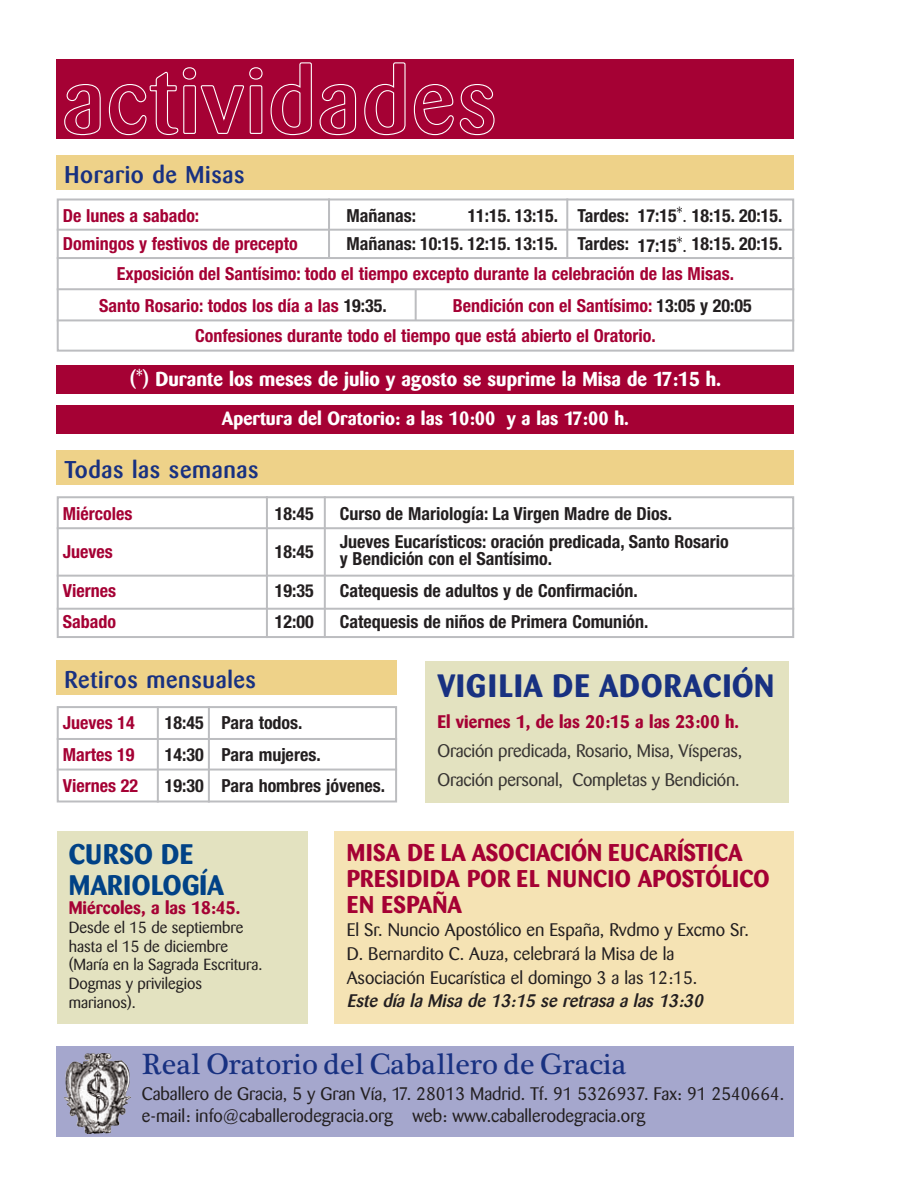
<style>
.page{position:relative;width:902px;height:1191px;background:#fff}
.page>*{position:absolute;margin:0;border:0;box-sizing:border-box;transform-origin:0 0}
.t1{font:700 32px "Barmeno";letter-spacing:.04em;color:#183181}
.t2{font:30px "Plantagenet Cherokee";color:#183181}
.t3{font:700 28px/30.8px "Barmeno";letter-spacing:.02em;color:#014286}
.t4{font:700 24px/25.8px "Barmeno";letter-spacing:.02em;color:#a50134}
.t5{font:500 24px "Barmeno";letter-spacing:.025em;color:#183181}
.t6{font:700 20px "Barmeno";color:#fff}
.t7{font:700 19px "Barmeno";color:#fff}
.t8{font:700 condensed 18px/30px "Helvetica Neue";color:#a50134}
.t9{font:700 condensed 18px/17.2px "Helvetica Neue";color:#231f20}
.t10{font:18px/23.6px "Barmeno";color:#231f20}
.t11{font:18px/29px "Barmeno";letter-spacing:-.01em;color:#373432}
.t12{font:700 18px "Barmeno";color:#a50134}
.t13{font:italic 500 18px "Barmeno";color:#231f20}
.t14{font:16px/18.8px "Barmeno";color:#231f20}
.s1{font-family:"Barmeno";font-weight:400;font-stretch:normal}
.s2{color:#231f20}
.s3{font-family:"Barmeno";font-weight:400;font-stretch:normal;color:#231f20}
.s4{font-weight:500}
</style>
<div class="page">
<div style="left:57px;top:60px;width:737px;height:79px;background:#a50134"></div>
<svg style="left:64px;top:84px;width:37px;height:52px"></svg>
<svg style="left:108px;top:67px;width:155px;height:69px"></svg>
<svg style="left:270px;top:62px;width:42px;height:74px"></svg>
<svg style="left:319px;top:84px;width:37px;height:52px"></svg>
<svg style="left:364px;top:62px;width:42px;height:74px"></svg>
<svg style="left:413px;top:84px;width:82px;height:52px"></svg>
<div style="left:57px;top:1046px;width:737px;height:91px;background:#a5a7cd"></div>
<img style="left:64px;top:1053px;width:67px;height:81px">
<div style="left:57px;top:198px;width:737px;height:153px;border:2px solid #bcbdc0"></div>
<hr style="left:57px;top:257px;width:737px;height:2px;background:#bcbdc0">
<hr style="left:57px;top:288px;width:737px;height:2px;background:#bcbdc0">
<hr style="left:57px;top:319px;width:737px;height:2px;background:#bcbdc0">
<hr style="left:328px;top:198px;width:2px;height:60px;background:#bcbdc0">
<hr style="left:566px;top:198px;width:2px;height:60px;background:#bcbdc0">
<hr style="left:414px;top:289px;width:2px;height:31px;background:#bcbdc0">
<hr style="left:57px;top:229px;width:737px;height:2px;background:#bcbdc0">
<div style="left:57px;top:156px;width:737px;height:34px;background:#eed289"></div>
<div style="left:57px;top:405px;width:737px;height:29px;background:#a50134"></div>
<div style="left:57px;top:366px;width:737px;height:28px;background:#a50134"></div>
<div style="left:57px;top:831px;width:250px;height:192px;background:#e3e2c0"></div>
<div style="left:57px;top:496px;width:737px;height:142px;border:2px solid #bcbdc0"></div>
<div style="left:57px;top:451px;width:737px;height:34px;background:#eed289"></div>
<hr style="left:57px;top:527px;width:737px;height:2px;background:#bcbdc0">
<hr style="left:57px;top:574px;width:737px;height:2px;background:#bcbdc0">
<hr style="left:57px;top:607px;width:737px;height:2px;background:#bcbdc0">
<hr style="left:266px;top:496px;width:2px;height:142px;background:#bcbdc0">
<hr style="left:324px;top:496px;width:2px;height:142px;background:#bcbdc0">
<div style="left:57px;top:660px;width:340px;height:34px;background:#eed289"></div>
<div style="left:57px;top:706px;width:340px;height:96px;border:2px solid #bcbdc0"></div>
<hr style="left:57px;top:738px;width:340px;height:2px;background:#bcbdc0">
<hr style="left:57px;top:768px;width:340px;height:2px;background:#bcbdc0">
<hr style="left:157px;top:706px;width:2px;height:96px;background:#bcbdc0">
<hr style="left:208px;top:706px;width:2px;height:96px;background:#bcbdc0">
<div style="left:425px;top:660px;width:363px;height:142px;background:#e3e2c0"></div>
<div style="left:334px;top:831px;width:460px;height:192px;background:#f5e3b4"></div>
<h3 class="t5" style="left:64px;top:164px;width:181px">Horario de Misas</h3>
<p class="t8" style="left:63px;top:200px;width:138px">De lunes a sabado:</p>
<p class="t9" style="left:346px;top:206px;width:71px">Mañanas:</p>
<p class="t9" style="left:467px;top:206px;width:316px">11:15. 13:15. Tardes: 17:15<span class="s1">*.</span> 18:15. 20:15.</p>
<p class="t8" style="left:63px;top:228px;width:236px">Domingos y festivos de precepto</p>
<p class="t8" style="left:117px;top:228px;width:667px;text-indent:229px"><span class="s2">Mañanas: 10:15. 12:15. 13:15. Tardes: 17:15</span><span class="s3">*.</span> <span class="s2">18:15. 20:15.<br></span>Exposición del Santísimo: todo el tiempo excepto durante la celebración de las Misas.</p>
<p class="t8" style="left:99px;top:290px;width:289px">Santo Rosario: todos los día a las <span class="s2">19:35.</span></p>
<p class="t8" style="left:195px;top:290px;width:558px;text-indent:257px">Bendición con el Santísimo: <span class="s2">13:05 y 20:05<br></span>Confesiones durante todo el tiempo que está abierto el Oratorio.</p>
<p class="t6" style="left:130px;top:369px;width:593px"><span class="s4">(*)</span> Durante los meses de julio y agosto se suprime la Misa de 17:15 h.</p>
<p class="t7" style="left:222px;top:408px;width:408px">Apertura del Oratorio: a las 10:00 y a las 17:00 h.</p>
<h3 class="t5" style="left:64px;top:459px;width:196px">Todas las semanas</h3>
<p class="t8" style="left:63px;top:498px;width:71px">Miércoles</p>
<p class="t9" style="left:275px;top:504px;width:40px">18:45</p>
<p class="t9" style="left:340px;top:504px;width:333px">Curso de Mariología: La Virgen Madre de Dios.</p>
<p class="t8" style="left:63px;top:536px;width:51px">Jueves</p>
<p class="t9" style="left:275px;top:543px;width:40px">18:45</p>
<p class="t9" style="left:340px;top:533px;width:390px">Jueves Eucarísticos: oración predicada, Santo Rosario y Bendición con el Santísimo.</p>
<p class="t8" style="left:63px;top:575px;width:55px">Viernes</p>
<p class="t9" style="left:275px;top:581px;width:40px">19:35</p>
<p class="t9" style="left:340px;top:581px;width:299px">Catequesis de adultos y de Confirmación.</p>
<p class="t8" style="left:63px;top:606px;width:55px">Sabado</p>
<p class="t9" style="left:275px;top:613px;width:40px">12:00</p>
<p class="t9" style="left:340px;top:613px;width:310px">Catequesis de niños de Primera Comunión.</p>
<h3 class="t5" style="left:64px;top:669px;width:193px">Retiros mensuales</h3>
<p class="t8" style="left:63px;top:707px;width:74px">Jueves 14</p>
<p class="t9" style="left:165px;top:714px;width:139px">18:45 Para todos.</p>
<p class="t8" style="left:63px;top:739px;width:73px">Martes 19</p>
<p class="t9" style="left:165px;top:745px;width:157px">14:30 Para mujeres.</p>
<p class="t8" style="left:63px;top:770px;width:77px">Viernes 22</p>
<p class="t9" style="left:165px;top:777px;width:222px">19:30 Para hombres jóvenes.</p>
<h1 class="t1" style="left:437px;top:670px;width:338px">VIGILIA DE ADORACIÓN</h1>
<p class="t12" style="left:437px;top:713px;width:303px">El viernes 1, de las 20:15 a las 23:00 h.</p>
<p class="t11" style="left:437px;top:738px;width:306px">Oración predicada, Rosario, Misa, Vísperas,<br>Oración personal, Completas y Bendición.</p>
<h3 class="t3" style="left:69px;top:840px;width:157px">CURSO DE<br>MARIOLOGÍA</h3>
<p class="t12" style="left:69px;top:898px;width:173px">Miércoles, a las 18:45.</p>
<p class="t14" style="left:69px;top:919px;width:195px">Desde el 15 de septiembre hasta el 15 de diciembre (María en la Sagrada Escritura.<br>Dogmas y privilegios marianos).</p>
<h3 class="t4" style="left:346px;top:841px;width:424px">MISA DE LA ASOCIACIÓN EUCARÍSTICA<br>PRESIDIDA POR EL NUNCIO APOSTÓLICO<br>EN ESPAÑA</h3>
<p class="t10" style="left:346px;top:919px;width:403px">El Sr. Nuncio Apostólico en España, Rvdmo y Excmo Sr.<br>D. Bernardito C. Auza, celebrará la Misa de la<br>Asociación Eucarística el domingo 3 a las 12:15.</p>
<p class="t13" style="left:346px;top:993px;width:361px">Este día la Misa de 13:15 se retrasa a las 13:30</p>
<h2 class="t2" style="left:142px;top:1046px;width:486px">Real Oratorio del Caballero de Gracia</h2>
<p class="t10" style="left:142px;top:1084px;width:644px;line-height:22px">Caballero de Gracia, 5 y Gran Vía, 17. 28013 Madrid. Tf. 91 5326937. Fax: 91 2540664. e-mail: info@caballerodegracia.org web: www.caballerodegracia.org</p>
</div>
